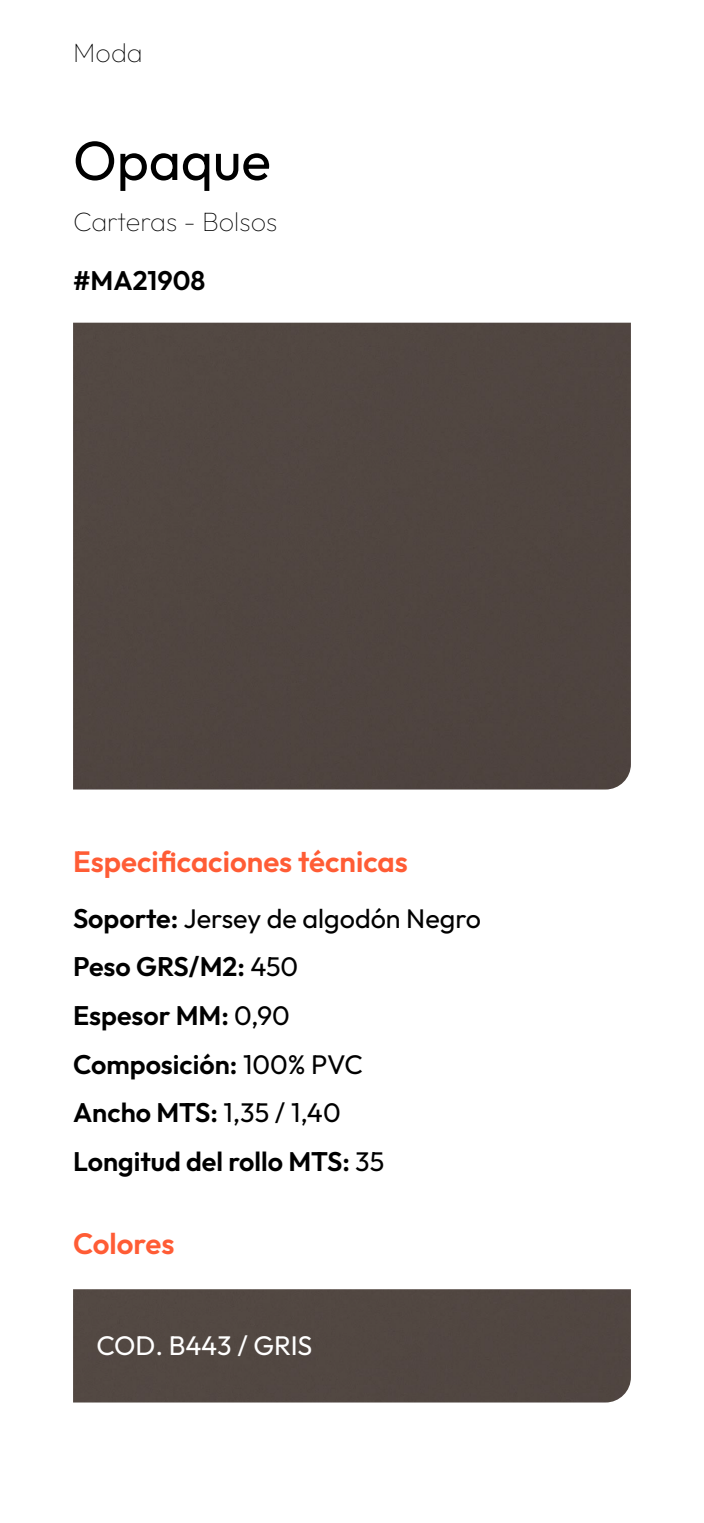
<style>
.page{position:relative;width:704px;height:1523px;background:#fff}
.page>*{position:absolute;margin:0;border:0;box-sizing:border-box;transform-origin:0 0}
.t1{font:55px "Outfit";color:#000}
.t2{font:600 29.38px "Outfit";color:#ff5c35}
.t3{font:600 26.88px/48.6px "Outfit";color:#000}
.t4{font:100 26.88px "Outfit";color:#000}
.t5{font:26.88px "Outfit";letter-spacing:-.005em;color:#fff}
.s1{font-weight:400}
</style>
<div class="page">
<div style="left:73px;top:1289px;width:557px;height:113px;background:#514742"></div>
<div style="left:73px;top:323px;width:557px;height:466px;background:#504540"></div>
<p class="t4" style="left:73px;top:37px;width:71px">Moda</p>
<h1 class="t1" style="left:73px;top:129px;width:199px">Opaque</h1>
<p class="t4" style="left:73px;top:206px;width:206px">Carteras - Bolsos</p>
<p class="t3" style="left:73px;top:256px;width:134px">#MA21908</p>
<p class="t2" style="left:73px;top:844px;width:336px">Especificaciones técnicas</p>
<p class="t3" style="left:73px;top:894px;width:409px">Soporte: <span class="s1">Jersey de algodón Negro<br></span>Peso GRS/M2: <span class="s1">450<br></span>Espesor MM: <span class="s1">0,90<br></span>Composición: <span class="s1">100% PVC<br></span>Ancho MTS: <span class="s1">1,35 / 1,40<br></span>Longitud del rollo MTS: <span class="s1">35</span></p>
<p class="t2" style="left:73px;top:1227px;width:103px">Colores</p>
<p class="t5" style="left:96px;top:1329px;width:217px">COD. B443 / GRIS</p>
</div>
